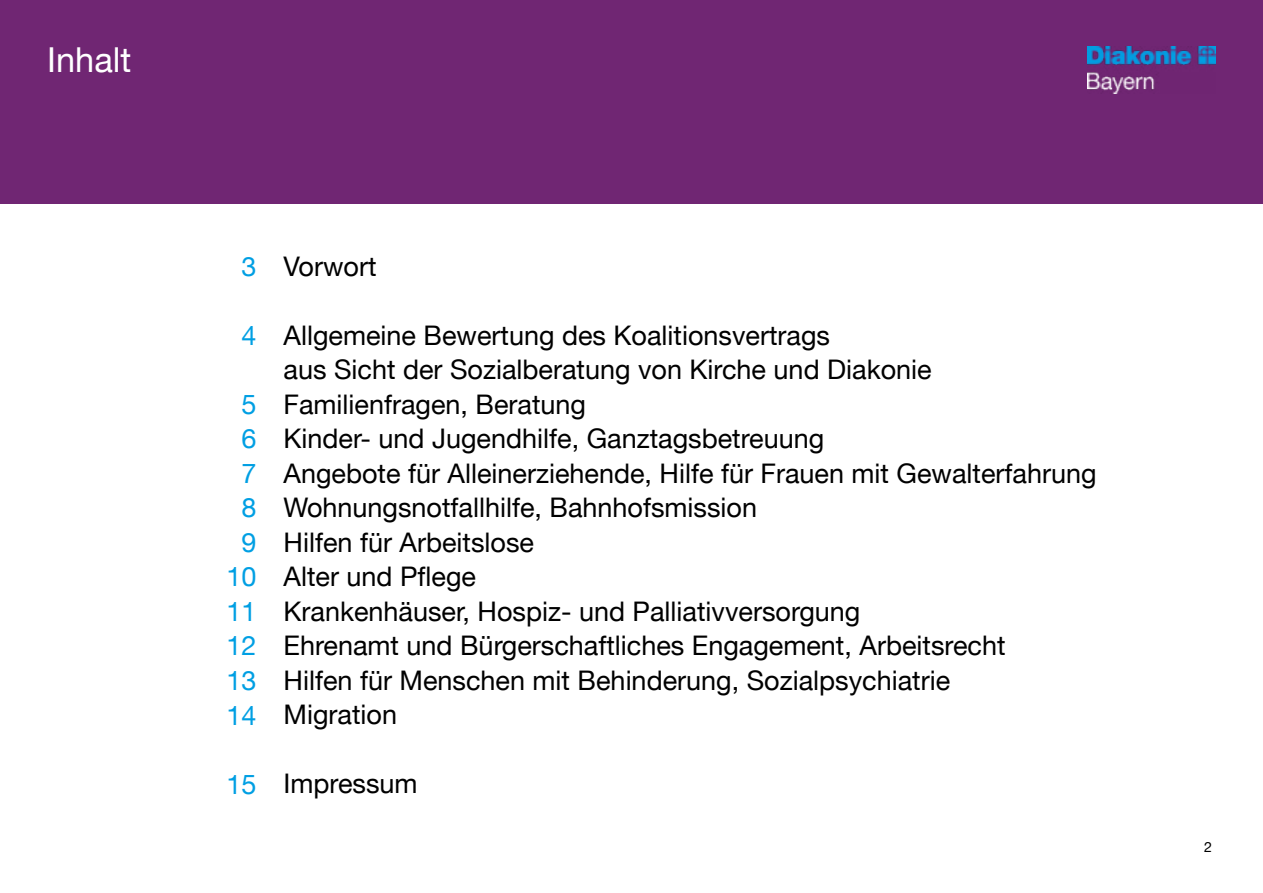
<style>
.page{position:relative;width:1263px;height:893px;background:#fff}
.page>*{position:absolute;margin:0;border:0;box-sizing:border-box;transform-origin:0 0}
.t1{font:34.35px "Helvetica Neue LT";color:#fff}
.t2{font:27px/34.5px "Helvetica Neue LT";color:#000}
.t3{font:27px/34.5px "Helvetica Neue LT";color:#009fe3;text-align:center}
.t4{font:14.25px "Helvetica Neue LT";color:#000}
</style>
<div class="page">
<div style="left:0;top:0;width:1263px;height:204px;background:#702673"></div>
<img style="left:1087px;top:47px;width:128px;height:46px">
<p class="t1" style="left:47px;top:39px;width:86px">Inhalt</p>
<p class="t3" style="left:241px;top:249px;width:17px">3</p>
<p class="t2" style="left:284px;top:249px;width:94px">Vorwort</p>
<p class="t3" style="left:241px;top:318px;width:17px">4</p>
<p class="t3" style="left:226px;top:387px;width:32px">5<br>6<br>7<br>8<br>9<br>10<br>11<br>12<br>13<br>14</p>
<p class="t2" style="left:284px;top:318px;width:814px">Allgemeine Bewertung des Koalitionsvertrags<br>aus Sicht der Sozialberatung von Kirche und Diakonie Familienfragen, Beratung<br>Kinder- und Jugendhilfe, Ganztagsbetreuung<br>Angebote für Alleinerziehende, Hilfe für Frauen mit Gewalterfahrung Wohnungsnotfallhilfe, Bahnhofsmission<br>Hilfen für Arbeitslose<br>Alter und Pflege<br>Krankenhäuser, Hospiz- und Palliativversorgung<br>Ehrenamt und Bürgerschaftliches Engagement, Arbeitsrecht<br>Hilfen für Menschen mit Behinderung, Sozialpsychiatrie<br>Migration</p>
<p class="t3" style="left:226px;top:766px;width:32px">15</p>
<p class="t2" style="left:284px;top:766px;width:136px">Impressum</p>
<p class="t4" style="left:1204px;top:839px;width:9px">2</p>
</div>
